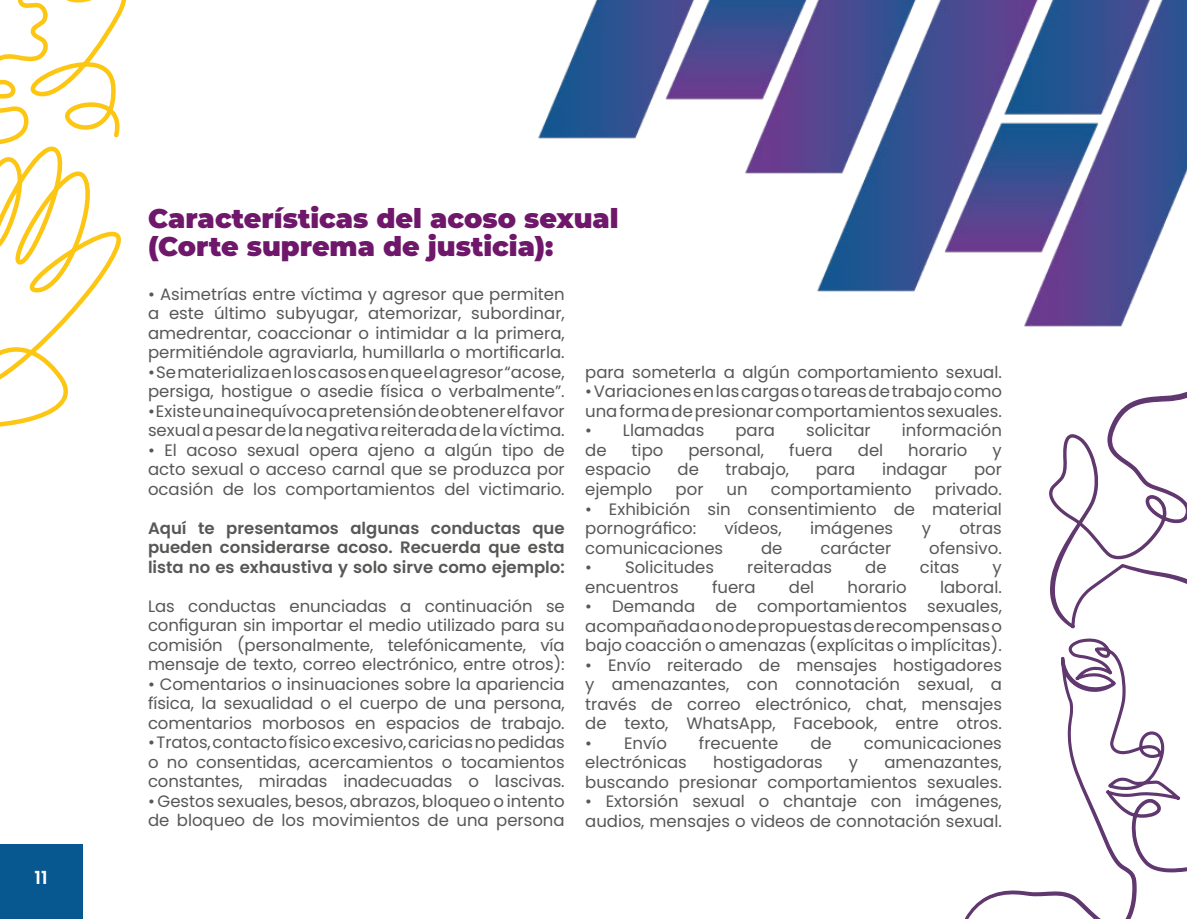
<style>
.page{position:relative;width:1187px;height:919px;background:#fff}
.page>*{position:absolute;margin:0;border:0;box-sizing:border-box;transform-origin:0 0}
.t1{font:900 27px/28.5px "Montserrat";color:#6f176a}
.t2{font:600 18px "Poppins";color:#fff}
.t3{font:16.5px/19.5px "Poppins";color:#575756;text-align:justify}
.t4{font:600 16.5px/19.5px "Poppins";color:#575756;text-align:justify}
</style>
<div class="page">
<div style="left:0;top:844px;width:83px;height:74px;background:#075791"></div>
<img style="left:817px;top:0;width:369px;height:327px">
<img style="left:538px;top:0;width:556px;height:227px">
<svg style="left:965px;top:392px;width:221px;height:526px"></svg>
<svg style="left:0;top:0;width:127px;height:427px"></svg>
<p class="t2" style="left:35px;top:867px;width:15px">11</p>
<h1 class="t1" style="left:148px;top:202px;width:472px">Características del acoso sexual (Corte suprema de justicia):</h1>
<p class="t3" style="left:148px;top:284px;width:418px">• Asimetrías entre víctima y agresor que permiten a este último subyugar, atemorizar, subordinar, amedrentar, coaccionar o intimidar a la primera, permitiéndole agraviarla, humillarla o mortificarla.</p>
<p class="t3" style="left:148px;top:362px;width:418px">• Se materializa en los casos en que el agresor “acose, persiga, hostigue o asedie física o verbalmente”.</p>
<p class="t3" style="left:148px;top:401px;width:418px">• Existe una inequívoca pretensión de obtener el favor sexual a pesar de la negativa reiterada de la víctima.</p>
<p class="t3" style="left:148px;top:440px;width:418px">• El acoso sexual opera ajeno a algún tipo de acto sexual o acceso carnal que se produzca por ocasión de los comportamientos del victimario.</p>
<p class="t4" style="left:148px;top:518px;width:418px">Aquí te presentamos algunas conductas que pueden considerarse acoso. Recuerda que esta lista no es exhaustiva y solo sirve como ejemplo:</p>
<p class="t3" style="left:148px;top:596px;width:418px">Las conductas enunciadas a continuación se configuran sin importar el medio utilizado para su comisión (personalmente, telefónicamente, vía mensaje de texto, correo electrónico, entre otros):</p>
<p class="t3" style="left:148px;top:674px;width:418px">• Comentarios o insinuaciones sobre la apariencia física, la sexualidad o el cuerpo de una persona, comentarios morbosos en espacios de trabajo.</p>
<p class="t3" style="left:148px;top:732px;width:418px">• Tratos, contacto físico excesivo, caricias no pedidas o no consentidas, acercamientos o tocamientos constantes, miradas inadecuadas o lascivas.</p>
<p class="t3" style="left:148px;top:791px;width:418px">• Gestos sexuales, besos, abrazos, bloqueo o intento de bloqueo de los movimientos de una persona</p>
<p class="t3" style="left:585px;top:362px;width:418px">para someterla a algún comportamiento sexual.</p>
<p class="t3" style="left:585px;top:382px;width:418px">• Variaciones en las cargas o tareas de trabajo como una forma de presionar comportamientos sexuales.</p>
<p class="t3" style="left:585px;top:421px;width:121px">• Llamadas</p>
<p class="t3" style="left:735px;top:421px;width:41px">para</p>
<p class="t3" style="left:806px;top:421px;width:66px">solicitar</p>
<p class="t3" style="left:901px;top:421px;width:102px">información</p>
<p class="t3" style="left:585px;top:440px;width:23px">de</p>
<p class="t3" style="left:631px;top:440px;width:33px">tipo</p>
<p class="t3" style="left:688px;top:440px;width:77px">personal,</p>
<p class="t3" style="left:789px;top:440px;width:45px">fuera</p>
<p class="t3" style="left:857px;top:440px;width:27px">del</p>
<p class="t3" style="left:908px;top:440px;width:61px">horario</p>
<p class="t3" style="left:992px;top:440px;width:11px">y</p>
<p class="t3" style="left:585px;top:460px;width:67px">espacio</p>
<p class="t3" style="left:677px;top:460px;width:23px">de</p>
<p class="t3" style="left:725px;top:460px;width:65px">trabajo,</p>
<p class="t3" style="left:815px;top:460px;width:41px">para</p>
<p class="t3" style="left:881px;top:460px;width:67px">indagar</p>
<p class="t3" style="left:973px;top:460px;width:29px">por</p>
<p class="t3" style="left:585px;top:479px;width:69px">ejemplo</p>
<p class="t3" style="left:675px;top:479px;width:29px">por</p>
<p class="t3" style="left:726px;top:479px;width:23px">un</p>
<p class="t3" style="left:770px;top:479px;width:143px">comportamiento</p>
<p class="t3" style="left:934px;top:479px;width:68px">privado.</p>
<p class="t3" style="left:585px;top:499px;width:418px">• Exhibición sin consentimiento de material pornográfico:</p>
<p class="t3" style="left:724px;top:518px;width:59px">vídeos,</p>
<p class="t3" style="left:810px;top:518px;width:84px">imágenes</p>
<p class="t3" style="left:921px;top:518px;width:11px">y</p>
<p class="t3" style="left:959px;top:518px;width:44px">otras</p>
<p class="t3" style="left:585px;top:538px;width:139px">comunicaciones</p>
<p class="t3" style="left:761px;top:538px;width:23px">de</p>
<p class="t3" style="left:820px;top:538px;width:72px">carácter</p>
<p class="t3" style="left:929px;top:538px;width:74px">ofensivo.</p>
<p class="t3" style="left:585px;top:557px;width:130px">• Solicitudes</p>
<p class="t3" style="left:747px;top:557px;width:86px">reiteradas</p>
<p class="t3" style="left:865px;top:557px;width:23px">de</p>
<p class="t3" style="left:919px;top:557px;width:41px">citas</p>
<p class="t3" style="left:992px;top:557px;width:11px">y</p>
<p class="t3" style="left:585px;top:577px;width:95px">encuentros</p>
<p class="t3" style="left:712px;top:577px;width:45px">fuera</p>
<p class="t3" style="left:788px;top:577px;width:27px">del</p>
<p class="t3" style="left:847px;top:577px;width:61px">horario</p>
<p class="t3" style="left:940px;top:577px;width:63px">laboral.</p>
<p class="t3" style="left:585px;top:596px;width:418px">• Demanda de comportamientos sexuales, acompañada o no de propuestas de recompensas o bajo coacción o amenazas (explícitas o implícitas).</p>
<p class="t3" style="left:585px;top:655px;width:418px">• Envío reiterado de mensajes hostigadores y amenazantes, con connotación sexual, a través de correo electrónico, chat, mensajes de texto, WhatsApp, Facebook, entre otros.</p>
<p class="t3" style="left:585px;top:733px;width:83px">• Envío</p>
<p class="t3" style="left:699px;top:733px;width:81px">frecuente</p>
<p class="t3" style="left:810px;top:733px;width:23px">de</p>
<p class="t3" style="left:863px;top:733px;width:139px">comunicaciones</p>
<p class="t3" style="left:585px;top:752px;width:103px">electrónicas</p>
<p class="t3" style="left:713px;top:752px;width:111px">hostigadoras</p>
<p class="t3" style="left:848px;top:752px;width:11px">y</p>
<p class="t3" style="left:585px;top:752px;width:418px;text-align:right">amenazantes,<br>buscando presionar comportamientos sexuales.</p>
<p class="t3" style="left:585px;top:791px;width:418px">• Extorsión sexual o chantaje con imágenes, audios, mensajes o videos de connotación sexual.</p>
</div>
